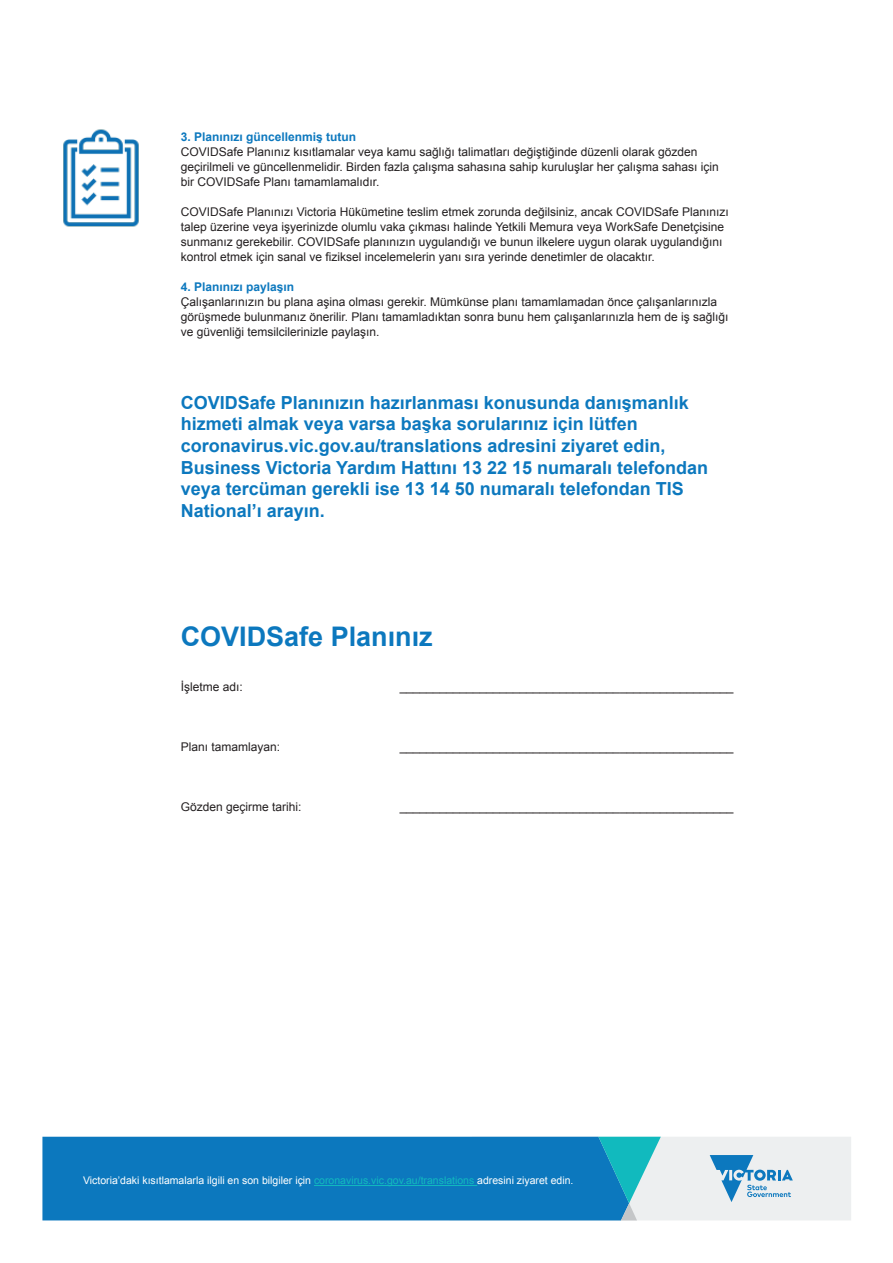
<style>
.page{position:relative;width:893px;height:1263px;background:#fff}
.page>*{position:absolute;margin:0;border:0;box-sizing:border-box;transform-origin:0 0}
.t1{font:700 27px "Arial";color:#0c78be}
.t2{font:700 18px/21.6px "Arial";color:#0c78be}
.t3{font:12px/15px "Arial";color:#231f20}
.t4{font:700 12px "Arial";color:#0c78be}
.t5{font:10.5px "Arial";color:#fff}
.s1{color:#11babe}
</style>
<div class="page">
<div style="left:42px;top:1137px;width:399px;height:83px;background:#0c78be"></div>
<svg style="left:441px;top:1137px;width:410px;height:83px;background:#76b4d5"></svg>
<hr style="left:314px;top:1185px;width:163px;height:1px;background:#11babe">
<img style="left:63px;top:129px;width:76px;height:98px">
<p class="t4" style="left:181px;top:128px;width:177px">3. Planınızı güncellenmiş tutun</p>
<p class="t3" style="left:181px;top:144px;width:540px">COVIDSafe Planınız kısıtlamalar veya kamu sağlığı talimatları değiştiğinde düzenli olarak gözden geçirilmeli ve güncellenmelidir. Birden fazla çalışma sahasına sahip kuruluşlar her çalışma sahası için bir COVIDSafe Planı tamamlamalıdır.</p>
<p class="t3" style="left:181px;top:204px;width:549px">COVIDSafe Planınızı Victoria Hükümetine teslim etmek zorunda değilsiniz, ancak COVIDSafe Planınızı talep üzerine veya işyerinizde olumlu vaka çıkması halinde Yetkili Memura veya WorkSafe Denetçisine sunmanız gerekebilir. COVIDSafe planınızın uygulandığı ve bunun ilkelere uygun olarak uygulandığını kontrol etmek için sanal ve fiziksel incelemelerin yanı sıra yerinde denetimler de olacaktır.</p>
<p class="t4" style="left:181px;top:278px;width:115px">4. Planınızı paylaşın</p>
<p class="t3" style="left:181px;top:294px;width:549px">Çalışanlarınızın bu plana aşina olması gerekir. Mümkünse planı tamamlamadan önce çalışanlarınızla görüşmede bulunmanız önerilir. Planı tamamladıktan sonra bunu hem çalışanlarınızla hem de iş sağlığı ve güvenliği temsilcilerinizle paylaşın.</p>
<p class="t2" style="left:181px;top:392px;width:529px">COVIDSafe Planınızın hazırlanması konusunda danışmanlık hizmeti almak veya varsa başka sorularınız için lütfen coronavirus.vic.gov.au/translations adresini ziyaret edin, Business Victoria Yardım Hattını 13 22 15 numaralı telefondan veya tercüman gerekli ise 13 14 50 numaralı telefondan TIS National’ı arayın.</p>
<h1 class="t1" style="left:181px;top:619px;width:254px">COVIDSafe Planınız</h1>
<p class="t3" style="left:181px;top:680px;width:64px">İşletme adı:</p>
<p class="t3" style="left:400px;top:680px;width:335px">__________________________________________________</p>
<p class="t3" style="left:181px;top:740px;width:101px">Planı tamamlayan:</p>
<p class="t3" style="left:400px;top:740px;width:335px">__________________________________________________</p>
<p class="t3" style="left:181px;top:800px;width:122px">Gözden geçirme tarihi:</p>
<p class="t3" style="left:400px;top:800px;width:335px">__________________________________________________</p>
<p class="t5" style="left:83px;top:1174px;width:492px">Victoria’daki kısıtlamalarla ilgili en son bilgiler için <span class="s1">coronavirus.vic.gov.au/translations</span> adresini ziyaret edin.</p>
</div>
